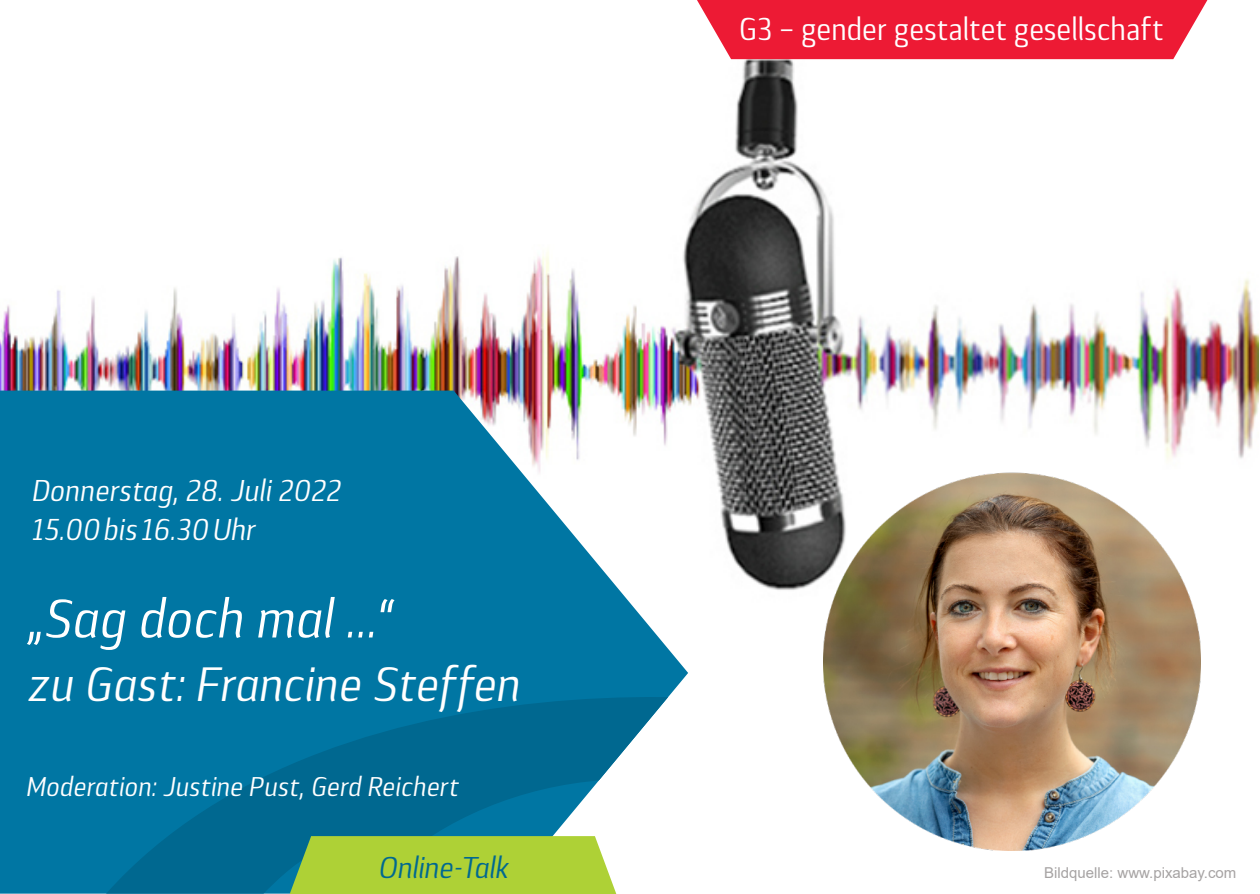
<style>
.page{position:relative;width:1260px;height:894px;background:#fff}
.page>*{position:absolute;margin:0;border:0;box-sizing:border-box;transform-origin:0 0}
.t1{font:italic condensed 54px "Lytiga Pro";color:#fff}
.t2{font:italic condensed 48px "Lytiga Pro";color:#fff}
.t3{font:condensed 31.5px "Lytiga Pro";letter-spacing:-.01em;color:#fff}
.t4{font:italic condensed 30px/39px "Lytiga Pro";color:#fff}
.t5{font:italic condensed 30px "Lytiga Pro";letter-spacing:-.01em;color:#006890}
.t6{font:italic condensed 27px "Lytiga Pro";color:#fff}
.t7{font:15px "Arial";color:#a6a3a3}
</style>
<div class="page">
<img style="left:0;top:59px;width:1259px;height:625px">
<svg style="left:0;top:390px;width:688px;height:503px;background:#2386ab"></svg>
<svg style="left:285px;top:835px;width:336px;height:58px;background:#a6cc45"></svg>
<svg style="left:697px;top:0;width:511px;height:59px;background:#ee2941"></svg>
<img style="left:824px;top:471px;width:376px;height:378px">
<p class="t4" style="left:31px;top:473px;width:310px">Donnerstag, 28. Juli 2022<br>15.00bis 16.30Uhr</p>
<h1 class="t1" style="left:26px;top:596px;width:367px">„Sag doch mal ...“</h1>
<h2 class="t2" style="left:26px;top:664px;width:495px">zu Gast: Francine Steffen</h2>
<p class="t6" style="left:26px;top:775px;width:434px">Moderation: Justine Pust, Gerd Reichert</p>
<p class="t5" style="left:378px;top:855px;width:132px">Online-Talk</p>
<p class="t3" style="left:739px;top:16px;width:427px">G3 – gender gestaltet gesellschaft</p>
<p class="t7" style="left:1044px;top:866px;width:194px">Bildquelle: www.pixabay.com</p>
</div>
